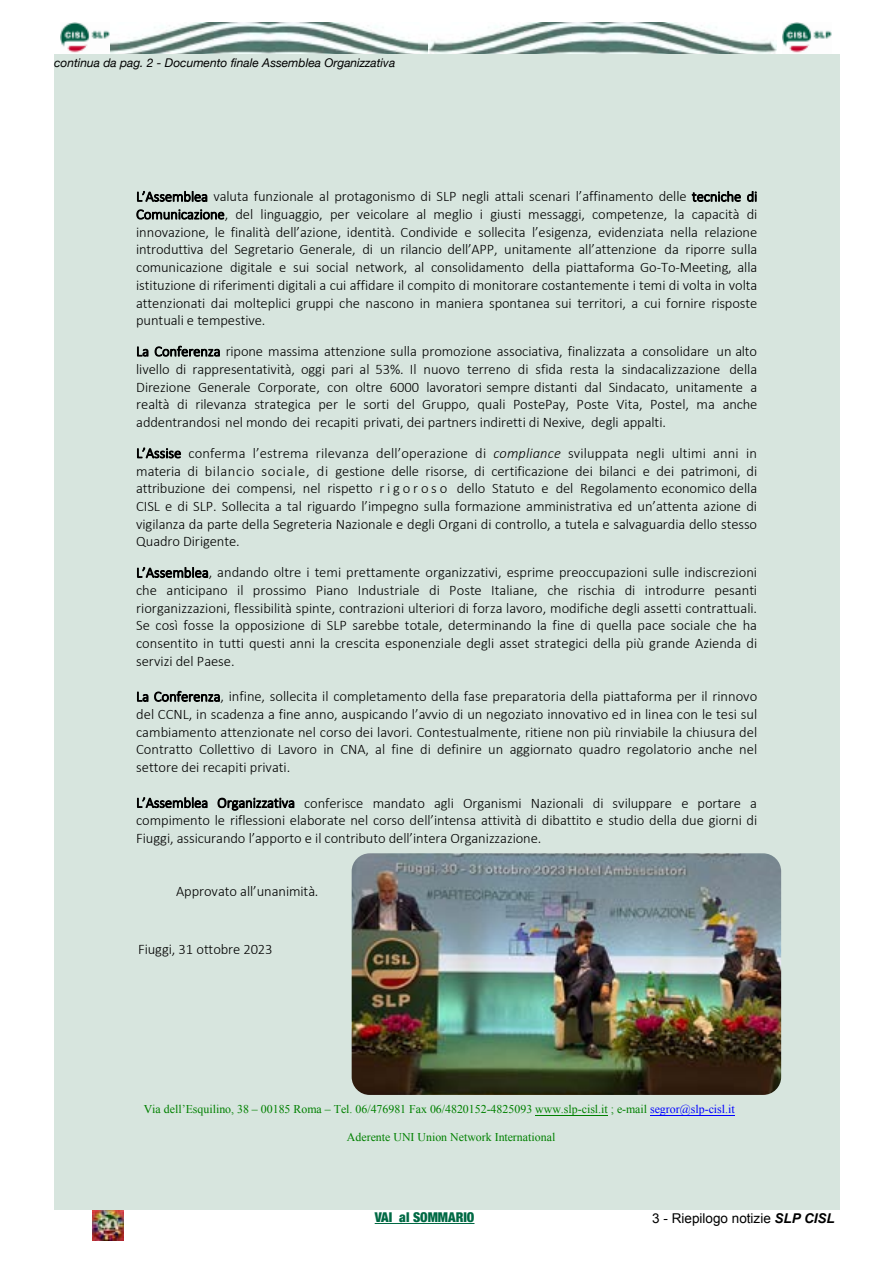
<style>
.page{position:relative;width:893px;height:1263px;background:#fff}
.page>*{position:absolute;margin:0;border:0;box-sizing:border-box;transform-origin:0 0}
.t1{font:300 14.55px/17.7px "Calibri";letter-spacing:-.005em;color:#000;text-align:justify}
.t2{font:13.5px "Arial";color:#000}
.t3{font:900 condensed 13.5px "Helvetica Neue";color:#006944}
.t4{font:italic 12px "Helvetica Neue";color:#000}
.t5{font:11.85px "Times New Roman";color:#008000}
.s1{font-style:italic}
.s2{color:#00f}
.s3{font-weight:700;font-style:italic}
</style>
<div class="page">
<img style="left:110px;top:22px;width:318px;height:32px">
<img style="left:61px;top:22px;width:49px;height:31px">
<img style="left:783px;top:22px;width:49px;height:31px">
<img style="left:428px;top:22px;width:348px;height:32px">
<img style="left:92px;top:1209px;width:32px;height:32px">
<hr style="left:375px;top:1223px;width:99px;height:1px;background:#006944">
<div style="left:54px;top:54px;width:785px;height:1155px;background:#d7e5de"></div>
<hr style="left:535px;top:1115px;width:73px;height:1px;background:#008000">
<hr style="left:650px;top:1115px;width:85px;height:1px;background:#00f">
<img style="left:352px;top:853px;width:429px;height:242px">
<p class="t4" style="left:54px;top:54px;width:343px">continua da pag. 2 - Documento finale Assemblea Organizzativa</p>
<p class="t1" style="left:136px;top:188px;width:623px">L’Assemblea valuta funzionale al protagonismo di SLP negli attali scenari l’affinamento delle tecniche di Comunicazione, del linguaggio, per veicolare al meglio i giusti messaggi, competenze, la capacità di innovazione, le finalità dell’azione, identità. Condivide e sollecita l’esigenza, evidenziata nella relazione introduttiva del Segretario Generale, di un rilancio dell’APP, unitamente all’attenzione da riporre sulla comunicazione digitale e sui social network, al consolidamento della piattaforma Go-To-Meeting, alla istituzione di riferimenti digitali a cui affidare il compito di monitorare costantemente i temi di volta in volta attenzionati dai molteplici gruppi che nascono in maniera spontanea sui territori, a cui fornire risposte puntuali e tempestive.</p>
<p class="t1" style="left:136px;top:342px;width:623px">La Conferenza ripone massima attenzione sulla promozione associativa, finalizzata a consolidare un alto livello di rappresentatività, oggi pari al 53%. Il nuovo terreno di sfida resta la sindacalizzazione della Direzione Generale Corporate, con oltre 6000 lavoratori sempre distanti dal Sindacato, unitamente a realtà di rilevanza strategica per le sorti del Gruppo, quali PostePay, Poste Vita, Postel, ma anche addentrandosi nel mondo dei recapiti privati, dei partners indiretti di Nexive, degli appalti.</p>
<p class="t1" style="left:136px;top:444px;width:623px">L’Assise conferma l’estrema rilevanza dell’operazione di <span class="s1">compliance</span> sviluppata negli ultimi anni in materia di bilancio sociale, di gestione delle risorse, di certificazione dei bilanci e dei patrimoni, di attribuzione dei compensi, nel rispetto r i g o r o s o dello Statuto e del Regolamento economico della CISL e di SLP. Sollecita a tal riguardo l’impegno sulla formazione amministrativa ed un’attenta azione di vigilanza da parte della Segreteria Nazionale e degli Organi di controllo, a tutela e salvaguardia dello stesso Quadro Dirigente.</p>
<p class="t1" style="left:136px;top:563px;width:623px">L’Assemblea, andando oltre i temi prettamente organizzativi, esprime preoccupazioni sulle indiscrezioni che anticipano il prossimo Piano Industriale di Poste Italiane, che rischia di introdurre pesanti riorganizzazioni, flessibilità spinte, contrazioni ulteriori di forza lavoro, modifiche degli assetti contrattuali.<br>Se così fosse la opposizione di SLP sarebbe totale, determinando la fine di quella pace sociale che ha consentito in tutti questi anni la crescita esponenziale degli asset strategici della più grande Azienda di servizi del Paese.</p>
<p class="t1" style="left:136px;top:687px;width:623px">La Conferenza, infine, sollecita il completamento della fase preparatoria della piattaforma per il rinnovo del CCNL, in scadenza a fine anno, auspicando l’avvio di un negoziato innovativo ed in linea con le tesi sul cambiamento attenzionate nel corso dei lavori. Contestualmente, ritiene non più rinviabile la chiusura del Contratto Collettivo di Lavoro in CNA, al fine di definire un aggiornato quadro regolatorio anche nel settore dei recapiti privati.</p>
<p class="t1" style="left:136px;top:794px;width:623px">L’Assemblea Organizzativa conferisce mandato agli Organismi Nazionali di sviluppare e portare a compimento le riflessioni elaborate nel corso dell’intensa attività di dibattito e studio della due giorni di Fiuggi, assicurando l’apporto e il contributo dell’intera Organizzazione.</p>
<p class="t1" style="left:176px;top:882px;width:144px">Approvato all’unanimità.</p>
<p class="t1" style="left:138px;top:940px;width:136px">Fiuggi, 31 ottobre 2023</p>
<p class="t5" style="left:144px;top:1101px;width:593px">Via dell’Esquilino, 38 – 00185 Roma – Tel. 06/476981 Fax 06/4820152-4825093 www.slp-cisl.it ; e-mail <span class="s2">segror@slp-cisl.it</span></p>
<p class="t5" style="left:347px;top:1129px;width:210px">Aderente UNI Union Network International</p>
<p class="t3" style="left:375px;top:1206px;width:101px">VAI al SOMMARIO</p>
<p class="t2" style="left:652px;top:1209px;width:184px">3 - Riepilogo notizie <span class="s3">SLP CISL</span></p>
</div>
